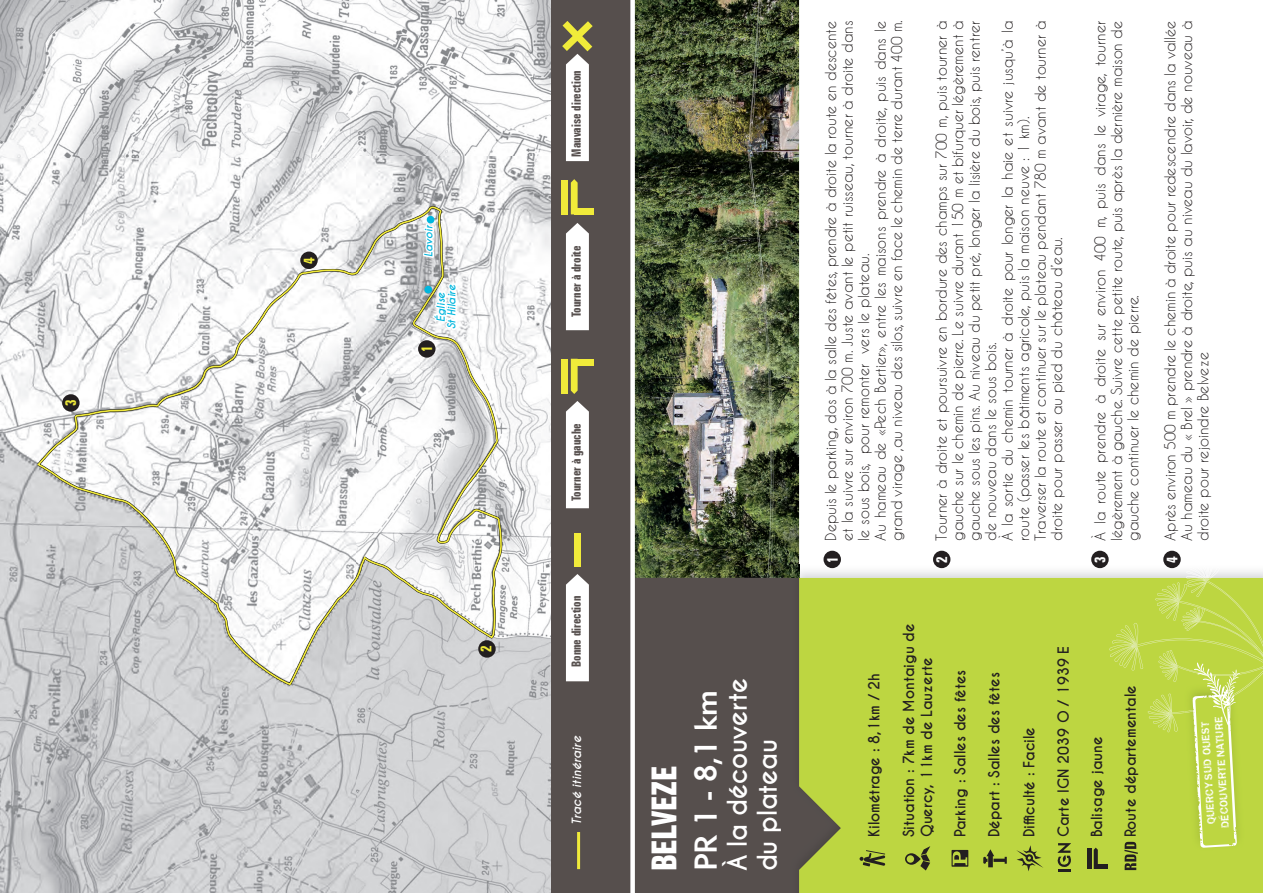
<style>
.page{position:relative;width:1263px;height:893px;background:#fff}
.page>*{position:absolute;margin:0;border:0;box-sizing:border-box;transform-origin:0 0}
.t1{font:34.5px "Gothic No 13 BT";color:#fff}
.t2{font:31.5px "Geometric 415 BT Medium A";color:#fff}
.t3{font:700 25.5px/30px "Caviar Dreams";letter-spacing:-.01em;color:#fff}
.t4{font:700 extra-condensed 15px "Zurich BT";color:#f0eb3a}
.t5{font:700 extra-condensed 15px "Zurich BT";color:#fff}
.t6{font:700 14.4px/18px "Caviar Dreams";color:#231f20}
.t7{font:14.25px/16.5px "Caviar Dreams";color:#231f20}
.t8{font:700 extra-condensed 12.75px "Zurich BT";color:#564f4d}
.t9{font:italic 700 12px "Caviar Dreams";color:#fff}
.t10{font:11.4px/13.8px "Funky 4 Becker";color:#fff;text-align:center}
.t11{font:italic 700 10.5px/10.5px "Caviar Dreams";color:#00b6de;text-align:center}
.s1{font-family:"Zurich BT";font-weight:700;font-stretch:extra-condensed;font-size:15px;color:#fff}
</style>
<div class="page">
<img style="left:635px;top:0;width:164px;height:578px">
<div style="left:635px;top:578px;width:155px;height:315px;background:#564f4d"></div>
<img style="left:799px;top:565px;width:310px;height:13px">
<svg style="left:790px;top:565px;width:9px;height:13px"></svg>
<div style="left:790px;top:578px;width:9px;height:315px;background:#544e4c"></div>
<div style="left:799px;top:578px;width:464px;height:315px;background:#bdd641"></div>
<svg style="left:866px;top:850px;width:19px;height:4px"></svg>
<svg style="left:859px;top:853px;width:26px;height:13px"></svg>
<svg style="left:905px;top:846px;width:25px;height:24px"></svg>
<svg style="left:951px;top:850px;width:17px;height:17px"></svg>
<svg style="left:983px;top:849px;width:24px;height:18px"></svg>
<svg style="left:1016px;top:845px;width:27px;height:26px"></svg>
<svg style="left:1056px;top:843px;width:18px;height:28px"></svg>
<hr style="left:1088px;top:848px;width:4px;height:21px;background:#231f20">
<svg style="left:1094px;top:848px;width:4px;height:21px"></svg>
<hr style="left:1096px;top:865px;width:12px;height:4px;background:#231f20">
<div style="left:933px;top:551px;width:17px;height:17px;background:#231f20;border-radius:50%"></div>
<div style="left:1091px;top:551px;width:18px;height:17px;background:#231f20;border-radius:50%"></div>
<div style="left:823px;top:551px;width:18px;height:17px;background:#231f20;border-radius:50%"></div>
<div style="left:1163px;top:551px;width:18px;height:17px;background:#231f20;border-radius:50%"></div>
<svg style="left:1109px;top:563px;width:154px;height:307px;background:#c1d853"></svg>
<img style="left:0;top:0;width:552px;height:893px">
<svg style="left:37px;top:206px;width:465px;height:479px"></svg>
<div style="left:552px;top:0;width:79px;height:893px;background:#564f4d"></div>
<hr style="left:577px;top:832px;width:3px;height:37px;background:#f0eb3a">
<svg style="left:562px;top:21px;width:31px;height:140px"></svg>
<svg style="left:566px;top:223px;width:23px;height:107px;background:#f6f5f5"></svg>
<div style="left:561px;top:180px;width:7px;height:34px;background:#f0eb3a"></div>
<svg style="left:571px;top:179px;width:7px;height:35px"></svg>
<div style="left:575px;top:208px;width:19px;height:6px;background:#f0eb3a"></div>
<div style="left:561px;top:359px;width:7px;height:34px;background:#f0eb3a"></div>
<svg style="left:571px;top:359px;width:7px;height:35px"></svg>
<div style="left:575px;top:359px;width:19px;height:6px;background:#f0eb3a"></div>
<svg style="left:566px;top:401px;width:23px;height:107px;background:#f6f5f5"></svg>
<svg style="left:566px;top:574px;width:23px;height:107px"></svg>
<div style="left:571px;top:586px;width:13px;height:91px;background:#fff"></div>
<div style="left:574px;top:533px;width:7px;height:34px;background:#f0eb3a"></div>
<div style="left:300px;top:252px;width:18px;height:17px;background:#231f20;border-radius:50%"></div>
<div style="left:418px;top:340px;width:17px;height:18px;background:#231f20;border-radius:50%"></div>
<div style="left:478px;top:640px;width:18px;height:18px;background:#231f20;border-radius:50%"></div>
<div style="left:62px;top:394px;width:18px;height:18px;background:#231f20;border-radius:50%"></div>
<div style="left:630px;top:0;width:5px;height:893px;background:#fff"></div>
<svg style="left:421px;top:221px;width:17px;height:39px"></svg>
<div style="left:427px;top:216px;width:7px;height:7px;background:#00b6de;border-radius:50%"></div>
<svg style="left:413px;top:278px;width:47px;height:54px"></svg>
<div style="left:424px;top:286px;width:8px;height:7px;background:#00b6de;border-radius:50%"></div>
<p class="t4" style="left:62px;top:406px;width:8px;rotate:-90deg">3</p>
<p class="t4" style="left:301px;top:264px;width:8px;rotate:-90deg">4</p>
<p class="t11" style="left:424px;top:257px;width:34px;rotate:-90deg">Lavoir</p>
<p class="t11" style="left:436px;top:329px;width:46px;rotate:-90deg">Église<br>St Hilaire</p>
<p class="t4" style="left:418px;top:352px;width:8px;rotate:-90deg">1</p>
<p class="t4" style="left:477px;top:652px;width:8px;rotate:-90deg">2</p>
<p class="t8" style="left:569px;top:157px;width:88px;rotate:-90deg">Mauvaise direction</p>
<p class="t8" style="left:569px;top:317px;width:73px;rotate:-90deg">Tourner à droite</p>
<p class="t8" style="left:569px;top:501px;width:79px;rotate:-90deg">Tourner à gauche</p>
<p class="t8" style="left:569px;top:667px;width:73px;rotate:-90deg">Bonne direction</p>
<p class="t9" style="left:569px;top:825px;width:91px;rotate:-90deg">Tracé itinéraire</p>
<h1 class="t1" style="left:643px;top:871px;width:107px;rotate:-90deg">BELVEZE</h1>
<h3 class="t3" style="left:723px;top:871px;width:195px;rotate:-90deg">À la découverte du plateau</h3>
<h2 class="t2" style="left:686px;top:871px;width:183px;rotate:-90deg">PR 1 - 8,1 km</h2>
<p class="t7" style="left:822px;top:541px;width:522px;rotate:-90deg">Depuis le parking, dos à la salle des fêtes, prendre à droite la route en descente et la suivre sur environ 700 m. Juste avant le petit ruisseau, tourner à droite dans le sous bois, pour remonter vers le plateau.<br>Au hameau de «Pech Bertier», entre les maisons prendre à droite, puis dans le grand virage ,au niveau des silos, suivre en face le chemin de terre durant 400 m.</p>
<p class="t5" style="left:824px;top:563px;width:8px;rotate:-90deg">1</p>
<p class="t7" style="left:933px;top:541px;width:521px;rotate:-90deg">Tourner à droite et poursuivre en bordure des champs sur 700 m, puis tourner à gauche sur le chemin de pierre. Le suivre durant 150 m et bifurquer légèrement à gauche sous les pins. Au niveau du petit pré, longer la lisière du bois, puis rentrer de nouveau dans le sous bois.<br>À la sortie du chemin tourner à droite pour longer la haie et suivre jusqu’à la route (passer les bâtiments agricole, puis la maison neuve : 1 km).<br>Traverser la route et continuer sur le plateau pendant 780 m avant de tourner à droite pour passer au pied du château d’eau.</p>
<p class="t5" style="left:933px;top:563px;width:8px;rotate:-90deg">2</p>
<p class="t7" style="left:1092px;top:541px;width:521px;text-align:justify;rotate:-90deg">À la route prendre à droite sur environ 400 m, puis dans le virage, tourner légèrement à gauche. Suivre cette petite route, puis après la dernière maison de gauche continuer le chemin de pierre.</p>
<p class="t5" style="left:1091px;top:563px;width:8px;rotate:-90deg">3</p>
<p class="t7" style="left:1161px;top:541px;width:521px;text-align:justify;text-indent:-22px;rotate:-90deg"><span class="s1">4</span> Après environ 500 m prendre le chemin à droite pour redescendre dans la vallée Au hameau du « Brel » prendre à droite, puis au niveau du lavoir, de nouveau à droite pour rejoindre Belveze</p>
<p class="t6" style="left:865px;top:837px;width:166px;rotate:-90deg">Kilométrage : 8,1km / 2h</p>
<p class="t6" style="left:900px;top:837px;width:215px;rotate:-90deg">Situation : 7km de Montaigu de<br>Quercy, 11km de Lauzerte</p>
<p class="t6" style="left:951px;top:837px;width:169px;rotate:-90deg">Parking : Salles des fêtes</p>
<p class="t6" style="left:986px;top:837px;width:166px;rotate:-90deg">Départ : Salles des fêtes</p>
<p class="t6" style="left:1020px;top:837px;width:112px;rotate:-90deg">Difficulté : Facile</p>
<p class="t6" style="left:1055px;top:837px;width:193px;rotate:-90deg">Carte IGN 2039 O / 1939 E</p>
<p class="t6" style="left:1088px;top:837px;width:102px;rotate:-90deg">Balisage jaune</p>
<p class="t6" style="left:1122px;top:837px;width:154px;rotate:-90deg">Route départementale</p>
<p class="t10" style="left:1205px;top:830px;width:114px;rotate:-94deg">QUERCY SUD OUEST<br>DÉCOUVERTE NATURE</p>
</div>
